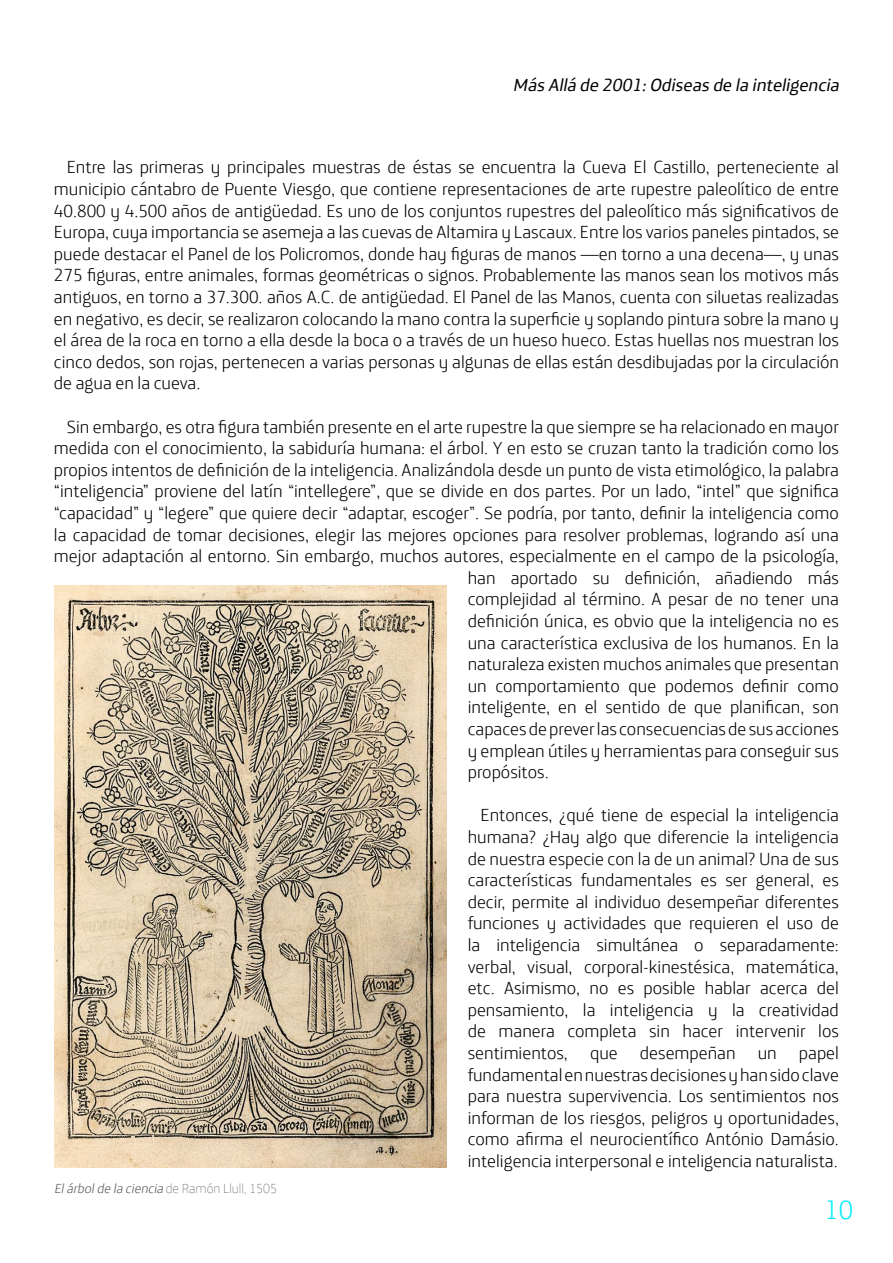
<style>
.page{position:relative;width:893px;height:1263px;background:#fff}
.page>*{position:absolute;margin:0;border:0;box-sizing:border-box;transform-origin:0 0}
.t1{font:300 27px "Telefonica";color:#00edff}
.t2{font:300 18px/21.6px "Telefonica";color:#000;text-align:justify}
.t3{font:italic 18px "Telefonica";color:#000}
.t4{font:italic 300 13.5px "Telefonica";color:#595959}
.s1{font-weight:200;font-style:normal}
</style>
<div class="page">
<img style="left:54px;top:586px;width:392px;height:581px">
<p class="t3" style="left:513px;top:69px;width:332px">MásAllá de 2001:Odiseasde la inteligencia</p>
<p class="t2" style="left:54px;top:154px;width:787px;text-indent:13px">Entre las primeras y principales muestras de éstas se encuentra la Cueva El Castillo, perteneciente al municipio cántabro de Puente Viesgo, que contiene representaciones de arte rupestre paleolítico de entre 40.800 y 4.500 años de antigüedad. Es uno de los conjuntos rupestres del paleolítico más significativos de Europa, cuya importancia se asemeja a las cuevas de Altamira y Lascaux. Entre los varios paneles pintados, se puede destacar el Panel de los Policromos, donde hay figuras de manos —en torno a una decena—, y unas 275 figuras, entre animales, formas geométricas o signos. Probablemente las manos sean los motivos más antiguos, en torno a 37.300. años A.C. de antigüedad. El Panel de las Manos, cuenta con siluetas realizadas en negativo, es decir, se realizaron colocando la mano contra la superficie y soplando pintura sobre la mano y el área de la roca en torno a ella desde la boca o a través de un hueso hueco. Estas huellas nos muestran los cinco dedos, son rojas, pertenecen a varias personas y algunas de ellas están desdibujadas por la circulación de agua en la cueva.</p>
<p class="t2" style="left:67px;top:413px;width:774px">Sin embargo, es otra figura también presente en el arte rupestre la que siempre se ha relacionado en mayor</p>
<p class="t2" style="left:54px;top:435px;width:786px">medida con el conocimiento, la sabiduría humana: el árbol. Y en esto se cruzan tanto la tradición como los</p>
<p class="t2" style="left:54px;top:456px;width:786px">propios intentos de definición de la inteligencia. Analizándola desde un punto de vista etimológico, la palabra</p>
<p class="t2" style="left:54px;top:478px;width:786px">“inteligencia” proviene del latín “intellegere”, que se divide en dos partes. Por un lado, “intel” que significa</p>
<p class="t2" style="left:54px;top:499px;width:786px">“capacidad” y “legere” que quiere decir “adaptar, escoger”. Se podría, por tanto, definir la inteligencia como</p>
<p class="t2" style="left:54px;top:521px;width:786px">la capacidad de tomar decisiones, elegir las mejores opciones para resolver problemas, logrando así una</p>
<p class="t2" style="left:54px;top:543px;width:786px">mejor adaptación al entorno. Sin embargo, muchos autores, especialmente en el campo de la psicología,</p>
<p class="t2" style="left:468px;top:564px;width:373px">han aportado su definición, añadiendo más</p>
<p class="t2" style="left:468px;top:586px;width:373px">complejidad al término. A pesar de no tener una</p>
<p class="t2" style="left:468px;top:607px;width:373px">definición única, es obvio que la inteligencia no es</p>
<p class="t2" style="left:468px;top:629px;width:373px">una característica exclusiva de los humanos. En la</p>
<p class="t2" style="left:468px;top:651px;width:373px">naturaleza existen muchos animales que presentan</p>
<p class="t2" style="left:468px;top:672px;width:373px">un comportamiento que podemos definir como</p>
<p class="t2" style="left:468px;top:694px;width:373px">inteligente, en el sentido de que planifican, son</p>
<p class="t2" style="left:468px;top:715px;width:373px">capaces de prever las consecuencias de sus acciones</p>
<p class="t2" style="left:468px;top:737px;width:373px">y emplean útiles y herramientas para conseguir sus</p>
<p class="t2" style="left:468px;top:759px;width:82px">propósitos.</p>
<p class="t2" style="left:468px;top:802px;width:373px;text-indent:13px">Entonces, ¿qué tiene de especial la inteligencia humana? ¿Hay algo que diferencie la inteligencia de nuestra especie con la de un animal? Una de sus características fundamentales es ser general, es decir, permite al individuo desempeñar diferentes funciones y actividades que requieren el uso de la inteligencia simultánea o separadamente: verbal, visual, corporal-kinestésica, matemática, etc. Asimismo, no es posible hablar acerca del pensamiento, la inteligencia y la creatividad de manera completa sin hacer intervenir los sentimientos, que desempeñan un papel fundamental en nuestras decisiones y han sido clave para nuestra supervivencia. Los sentimientos nos informan de los riesgos, peligros y oportunidades, como afirma el neurocientífico António Damásio. inteligencia interpersonal e inteligencia naturalista.</p>
<p class="t4" style="left:54px;top:1177px;width:224px">Elárbolde la ciencia <span class="s1">de Ramón Llull, 1505</span></p>
<h1 class="t1" style="left:825px;top:1186px;width:30px">10</h1>
</div>
